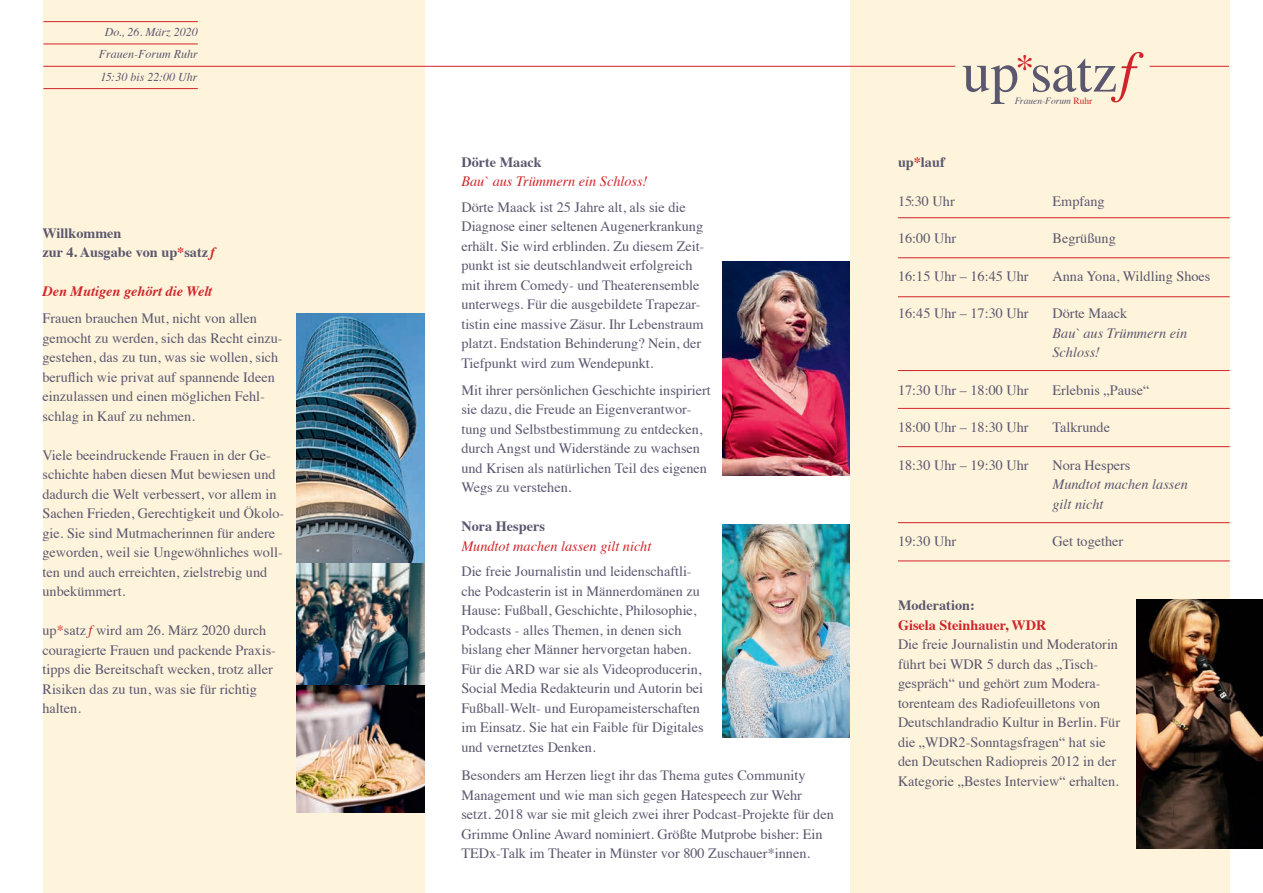
<style>
.page{position:relative;width:1263px;height:893px;background:#fff}
.page>*{position:absolute;margin:0;border:0;box-sizing:border-box;transform-origin:0 0}
.t1{font:57px "Times";color:#5a576f}
.t2{font:14.25px/19.5px "Times";color:#5a576f}
.t3{font:700 14.25px/19.5px "Times";color:#5a576f}
.t4{font:italic 14.25px/19.5px "Times";color:#5a576f}
.t5{font:italic 14.25px "Times";color:#d1232a}
.t6{font:italic 700 14.25px "Times";color:#d1232a}
.t7{font:700 14.25px "Times";color:#d1232a}
.t8{font:italic 12px "Times";color:#5a576f}
.t9{font:italic 9.45px "Times";color:#5a576f}
.s1{color:#d1232a}
.s2{font-style:italic;color:#d1232a}
.s3{font-style:normal;color:#d1232a}
</style>
<div class="page">
<img style="left:723px;top:261px;width:127px;height:215px">
<img style="left:723px;top:524px;width:127px;height:214px">
<div style="left:43px;top:0;width:381px;height:893px;background:#fef4db"></div>
<div style="left:850px;top:0;width:380px;height:893px;background:#fef4db"></div>
<hr style="left:1149px;top:66px;width:80px;height:1px;background:#d1232a">
<hr style="left:43px;top:21px;width:155px;height:1px;background:#d1232a">
<hr style="left:43px;top:66px;width:912px;height:1px;background:#d1232a">
<hr style="left:43px;top:88px;width:155px;height:1px;background:#d1232a">
<hr style="left:43px;top:44px;width:155px;height:1px;background:#d1232a">
<img style="left:297px;top:569px;width:127px;height:243px">
<img style="left:297px;top:314px;width:127px;height:255px">
<hr style="left:898px;top:217px;width:332px;height:1px;background:#d1232a">
<hr style="left:898px;top:257px;width:332px;height:1px;background:#d1232a">
<hr style="left:898px;top:522px;width:332px;height:1px;background:#d1232a">
<hr style="left:898px;top:296px;width:332px;height:1px;background:#d1232a">
<hr style="left:898px;top:561px;width:332px;height:1px;background:#d1232a">
<hr style="left:898px;top:370px;width:332px;height:1px;background:#d1232a">
<hr style="left:898px;top:408px;width:332px;height:1px;background:#d1232a">
<hr style="left:898px;top:446px;width:332px;height:1px;background:#d1232a">
<img style="left:1136px;top:600px;width:127px;height:249px">
<p class="t8" style="left:105px;top:22px;width:95px">Do., 26. März 2020</p>
<p class="t8" style="left:99px;top:44px;width:100px">Frauen-Forum Ruhr</p>
<p class="t8" style="left:101px;top:67px;width:98px">15:30 bis 22:00 Uhr</p>
<p class="t3" style="left:43px;top:222px;width:174px">Willkommen<br>zur 4. Ausgabe von up<span class="s1">*</span>satz <span class="s2">f</span></p>
<p class="t6" style="left:43px;top:278px;width:171px">Den Mutigen gehört die Welt</p>
<p class="t2" style="left:43px;top:307px;width:242px">Frauen brauchen Mut, nicht von allen gemocht zu werden, sich das Recht einzu&shy;gestehen, das zu tun, was sie wollen, sich beruflich wie privat auf spannende Ideen einzulassen und einen möglichen Fehl&shy;schlag in Kauf zu nehmen.</p>
<p class="t2" style="left:43px;top:444px;width:243px">Viele beeindruckende Frauen in der Ge&shy;schichte haben diesen Mut bewiesen und dadurch die Welt verbessert, vor allem in Sachen Frieden, Gerechtigkeit und Ökolo&shy;gie. Sie sind Mutmacherinnen für andere geworden, weil sie Ungewöhnliches woll&shy;ten und auch erreichten, zielstrebig und unbekümmert.</p>
<p class="t2" style="left:43px;top:619px;width:235px">up<span class="s1">*</span>satz <span class="s2">f</span> wird am 26. März 2020 durch couragierte Frauen und packende Praxis&shy;tipps die Bereitschaft wecken, trotz aller Risiken das zu tun, was sie für richtig halten.</p>
<p class="t3" style="left:461px;top:151px;width:82px">Dörte Maack</p>
<p class="t5" style="left:461px;top:169px;width:188px">Bau` aus Trümmern ein Schloss!</p>
<p class="t2" style="left:461px;top:196px;width:244px">Dörte Maack ist 25 Jahre alt, als sie die Diagnose einer seltenen Augenerkrankung erhält. Sie wird erblinden. Zu diesem Zeit&shy;punkt ist sie deutschlandweit erfolgreich mit ihrem Comedy- und Theaterensemble unterwegs. Für die ausgebildete Trapezar&shy;tistin eine massive Zäsur. Ihr Lebenstraum platzt. Endstation Behinderung? Nein, der Tiefpunkt wird zum Wendepunkt.</p>
<p class="t2" style="left:461px;top:379px;width:251px">Mit ihrer persönlichen Geschichte inspiriert sie dazu, die Freude an Eigenverantwor&shy;tung und Selbstbestimmung zu entdecken, durch Angst und Widerstände zu wachsen und Krisen als natürlichen Teil des eigenen Wegs zu verstehen.</p>
<p class="t3" style="left:461px;top:515px;width:85px">Nora Hespers</p>
<p class="t5" style="left:461px;top:533px;width:191px">Mundtot machen lassen gilt nicht</p>
<p class="t2" style="left:461px;top:560px;width:244px">Die freie Journalistin und leidenschaftli&shy;che Podcasterin ist in Männerdomänen zu Hause: Fußball, Geschichte, Philosophie, Podcasts - alles Themen, in denen sich bislang eher Männer hervorgetan haben.<br>Für die ARD war sie als Videoproducerin, Social Media Redakteurin und Autorin bei Fußball-Welt- und Europameisterschaften im Einsatz. Sie hat ein Faible für Digitales und vernetztes Denken.</p>
<p class="t2" style="left:461px;top:765px;width:374px">Besonders am Herzen liegt ihr das Thema gutes Community Management und wie man sich gegen Hatespeech zur Wehr setzt. 2018 war sie mit gleich zwei ihrer Podcast-Projekte für den Grimme Online Award nominiert. Größte Mutprobe bisher: Ein TEDx-Talk im Theater in Münster vor 800 Zuschauer*innen.</p>
<h1 class="t1" style="left:962px;top:19px;width:175px">up<sup>*</sup>satz<span class="s2">f</span></h1>
<p class="t9" style="left:1015px;top:92px;width:79px">Frauen-Forum <span class="s3">Ruhr</span></p>
<p class="t3" style="left:898px;top:151px;width:48px">up<span class="s1">*</span>lauf</p>
<p class="t2" style="left:898px;top:190px;width:58px">15:30 Uhr</p>
<p class="t2" style="left:1052px;top:190px;width:54px">Empfang</p>
<p class="t2" style="left:898px;top:227px;width:60px">16:00 Uhr</p>
<p class="t2" style="left:1052px;top:227px;width:65px">Begrüßung</p>
<p class="t2" style="left:898px;top:265px;width:132px">16:15 Uhr – 16:45 Uhr</p>
<p class="t2" style="left:1052px;top:265px;width:159px">Anna Yona, Wildling Shoes</p>
<p class="t2" style="left:898px;top:302px;width:132px">16:45 Uhr – 17:30 Uhr</p>
<p class="t2" style="left:1052px;top:302px;width:76px">Dörte Maack</p>
<p class="t4" style="left:1052px;top:322px;width:136px">Bau` aus Trümmern ein<br>Schloss!</p>
<p class="t2" style="left:898px;top:379px;width:132px">17:30 Uhr – 18:00 Uhr</p>
<p class="t2" style="left:1052px;top:379px;width:98px">Erlebnis „Pause“</p>
<p class="t2" style="left:898px;top:416px;width:132px">18:00 Uhr – 18:30 Uhr</p>
<p class="t2" style="left:1052px;top:416px;width:59px">Talkrunde</p>
<p class="t2" style="left:898px;top:454px;width:132px">18:30 Uhr – 19:30 Uhr</p>
<p class="t2" style="left:1052px;top:454px;width:79px">Nora Hespers</p>
<p class="t4" style="left:1052px;top:474px;width:137px">Mundtot machen lassen gilt nicht</p>
<p class="t2" style="left:898px;top:530px;width:60px">19:30 Uhr</p>
<p class="t2" style="left:1052px;top:530px;width:72px">Get together</p>
<p class="t3" style="left:898px;top:594px;width:78px">Moderation:</p>
<p class="t7" style="left:898px;top:611px;width:150px">Gisela Steinhauer, WDR</p>
<p class="t2" style="left:898px;top:633px;width:224px">Die freie Journalistin und Moderatorin führt bei WDR 5 durch das „Tisch&shy;gespräch“ und gehört zum Modera&shy;torenteam des Radiofeuilletons von Deutschlandradio Kultur in Berlin. Für die „WDR2-Sonntagsfragen“ hat sie den Deutschen Radiopreis 2012 in der Kategorie „Bestes Interview“ erhalten.</p>
</div>
